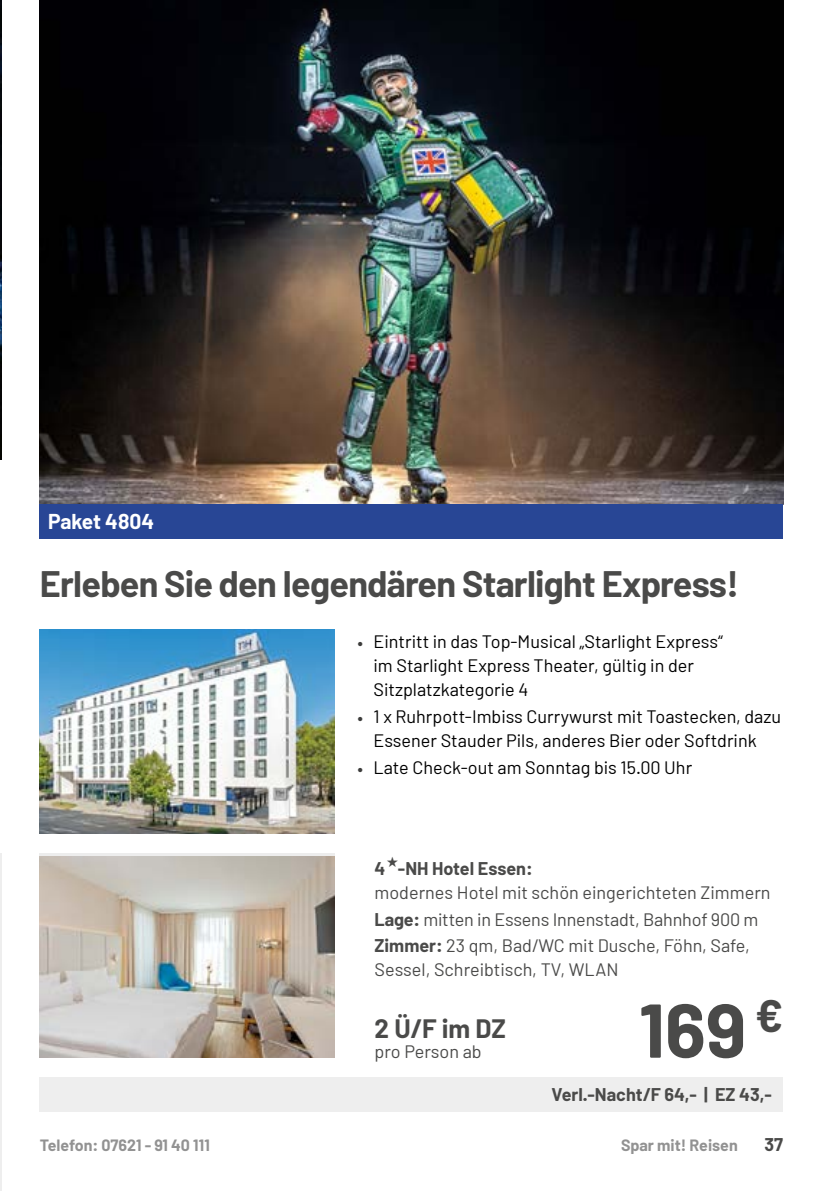
<style>
.page{position:relative;width:840px;height:1191px;background:#fff}
.page>*{position:absolute;margin:0;border:0;box-sizing:border-box;transform-origin:0 0}
.t1{font:700 76px "Barlow";color:#4a4a49}
.t2{font:700 36px "Barlow";letter-spacing:-.02em;color:#4a4a49}
.t3{font:700 26px "Barlow";color:#4a4a49}
.t4{font:700 21px "Barlow";color:#fff}
.t5{font:18px/24px "Barlow";color:#000}
.t6{font:18px/26.8px "Barlow";color:#4a4a49}
.t7{font:700 18px "Barlow";color:#4a4a49}
.t8{font:700 16px "Barlow";color:#929292}
.s1{font-size:18.2px;color:#3c3c3b}
.s2{font-weight:700}
</style>
<div class="page">
<img style="left:0;top:0;width:1px;height:459px">
<hr style="left:0;top:853px;width:1px;height:338px;background:#eee">
<img style="left:40px;top:0;width:742px;height:505px">
<div style="left:40px;top:505px;width:742px;height:34px;background:#284695"></div>
<div style="left:40px;top:1077px;width:742px;height:34px;background:#eee"></div>
<img style="left:40px;top:629px;width:294px;height:204px">
<img style="left:40px;top:856px;width:294px;height:201px">
<p class="t4" style="left:48px;top:508px;width:107px">Paket 4804</p>
<h2 class="t2" style="left:40px;top:561px;width:700px">Erleben Sie den legendären Starlight Express!</h2>
<p class="t5" style="left:373px;top:629px;width:350px;text-indent:-16px"><span class="s1">•</span> Eintritt in das Top-Musical „Starlight Express“ im Starlight Express Theater, gültig in der<br>Sitzplatzkategorie 4</p>
<p class="t5" style="left:357px;top:703px;width:425px;text-align:center"><span class="s1">•</span> 1 x Ruhrpott-Imbiss Currywurst mit Toastecken, dazu<br>Essener Stauder Pils, anderes Bier oder Softdrink</p>
<p class="t5" style="left:357px;top:754px;width:336px"><span class="s1">•</span> Late Check-out am Sonntag bis 15.00 Uhr</p>
<p class="t7" style="left:374px;top:857px;width:159px">4 -NH Hotel Essen:</p>
<p class="t6" style="left:374px;top:878px;width:397px">modernes Hotel mit schön eingerichteten Zimmern<br><span class="s2">Lage:</span> mitten in Essens Innenstadt, Bahnhof 900 m<br><span class="s2">Zimmer:</span> 23 qm, Bad/WC mit Dusche, Föhn, Safe,</p>
<p class="t6" style="left:374px;top:956px;width:245px">Sessel, Schreibtisch, TV, WLAN</p>
<h3 class="t3" style="left:374px;top:1012px;width:133px">2 Ü/F im DZ</h3>
<p class="t6" style="left:374px;top:1037px;width:108px">pro Person ab</p>
<h1 class="t1" style="left:638px;top:983px;width:145px">169 <sup>€</sup></h1>
<p class="t7" style="left:551px;top:1083px;width:222px">Verl.-Nacht/F 64,- | EZ 43,-</p>
<p class="t8" style="left:40px;top:1135px;width:171px">Telefon: 07621 - 91 40 111</p>
<p class="t8" style="left:620px;top:1135px;width:118px">Spar mit! Reisen</p>
<p class="t7" style="left:764px;top:1133px;width:20px">37</p>
</div>
